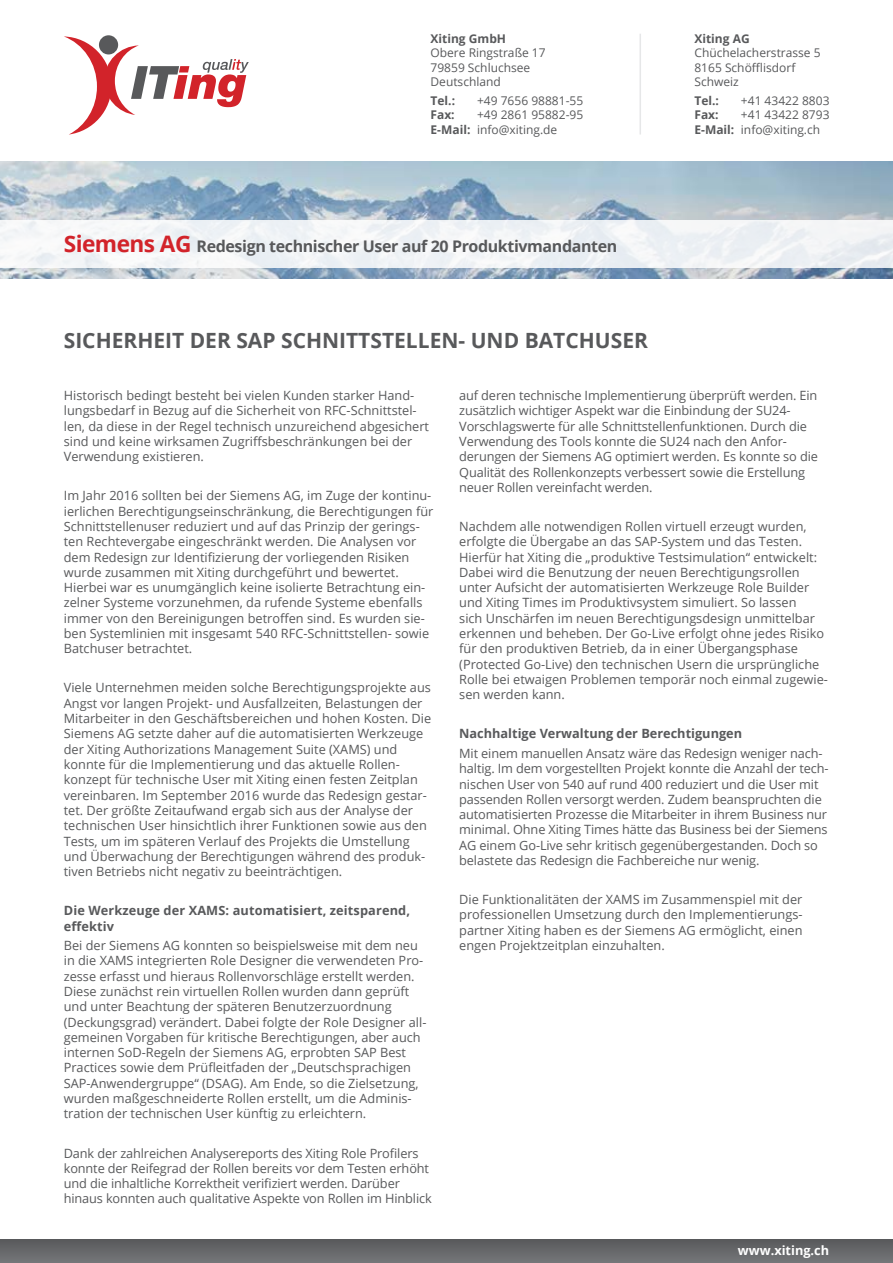
<style>
.page{position:relative;width:893px;height:1263px;background:#fff}
.page>*{position:absolute;margin:0;border:0;box-sizing:border-box;transform-origin:0 0}
.t1{font:700 21px "Open Sans";color:#58595b}
.t2{font:700 16.05px "Open Sans";letter-spacing:-.025em;color:#58595b}
.t3{font:12.75px/15.3px "Open Sans";color:#58595b}
.t4{font:700 12.75px/15.3px "Open Sans";letter-spacing:.01em;color:#58595b}
.t5{font:700 12.75px "Open Sans";color:#fff}
.t6{font:12px/14.4px "Open Sans";color:#58595b}
.t7{font:700 12px "Open Sans";color:#58595b}
.s1{font-weight:700}
.s2{font-size:22.65px;color:#d2232a}
</style>
<div class="page">
<svg style="left:64px;top:36px;width:185px;height:99px"></svg>
<img style="left:0;top:162px;width:893px;height:117px">
<div style="left:0;top:220px;width:893px;height:48px;background:#f2f4f6"></div>
<div style="left:0;top:1239px;width:893px;height:24px;background:linear-gradient(to right,#67686b,#67686b)"></div>
<hr style="left:639px;top:34px;width:2px;height:101px;background:#e6e7e8">
<p class="t7" style="left:431px;top:30px;width:77px">Xiting GmbH</p>
<p class="t6" style="left:431px;top:45px;width:117px">Obere Ringstraße 17<br>79859 Schluchsee<br>Deutschland</p>
<p class="t7" style="left:431px;top:92px;width:26px">Tel.:</p>
<p class="t6" style="left:477px;top:93px;width:108px">+49 7656 98881-55</p>
<p class="t7" style="left:431px;top:106px;width:26px">Fax:</p>
<p class="t6" style="left:431px;top:107px;width:154px;text-indent:46px">+49 2861 95882-95<br><span class="s1">E-Mail:</span> info@xiting.de</p>
<p class="t2" style="left:64px;top:235px;width:555px"><span class="s2">Siemens AG</span> Redesign technischer User auf 20 Produktivmandanten</p>
<h1 class="t1" style="left:64px;top:325px;width:586px">SICHERHEIT DER SAP SCHNITTSTELLEN- UND BATCHUSER</h1>
<p class="t7" style="left:694px;top:30px;width:57px">Xiting AG</p>
<p class="t6" style="left:694px;top:45px;width:128px">Chüchelacherstrasse 5<br>8165 Schöfflisdorf<br>Schweiz</p>
<p class="t7" style="left:694px;top:92px;width:26px">Tel.:</p>
<p class="t6" style="left:741px;top:93px;width:90px">+41 43422 8803</p>
<p class="t7" style="left:694px;top:106px;width:26px">Fax:</p>
<p class="t6" style="left:694px;top:107px;width:137px;text-indent:46px">+41 43422 8793<br><span class="s1">E-Mail:</span> info@xiting.ch</p>
<p class="t3" style="left:64px;top:387px;width:367px">Historisch bedingt besteht bei vielen Kunden starker Hand&shy;lungsbedarf in Bezug auf die Sicherheit von RFC-Schnittstel&shy;len, da diese in der Regel technisch unzureichend abgesichert sind und keine wirksamen Zugriffsbeschränkungen bei der Verwendung existieren.</p>
<p class="t3" style="left:64px;top:488px;width:371px">Im Jahr 2016 sollten bei der Siemens AG, im Zuge der kontinu&shy;ierlichen Berechtigungseinschränkung, die Berechtigungen für Schnittstellenuser reduziert und auf das Prinzip der gerings&shy;ten Rechtevergabe eingeschränkt werden. Die Analysen vor dem Redesign zur Identifizierung der vorliegenden Risiken wurde zusammen mit Xiting durchgeführt und bewertet.<br>Hierbei war es unumgänglich keine isolierte Betrachtung ein&shy;zelner Systeme vorzunehmen, da rufende Systeme ebenfalls immer von den Bereinigungen betroffen sind. Es wurden sie&shy;ben Systemlinien mit insgesamt 540 RFC-Schnittstellen- sowie Batchuser betrachtet.</p>
<p class="t3" style="left:64px;top:680px;width:369px">Viele Unternehmen meiden solche Berechtigungsprojekte aus Angst vor langen Projekt- und Ausfallzeiten, Belastungen der Mitarbeiter in den Geschäftsbereichen und hohen Kosten. Die Siemens AG setzte daher auf die automatisierten Werkzeuge der Xiting Authorizations Management Suite (XAMS) und konnte für die Implementierung und das aktuelle Rollen&shy;konzept für technische User mit Xiting einen festen Zeitplan vereinbaren. Im September 2016 wurde das Redesign gestar&shy;tet. Der größte Zeitaufwand ergab sich aus der Analyse der technischen User hinsichtlich ihrer Funktionen sowie aus den Tests, um im späteren Verlauf des Projekts die Umstellung und Überwachung der Berechtigungen während des produk&shy;tiven Betriebs nicht negativ zu beeinträchtigen.</p>
<p class="t4" style="left:64px;top:903px;width:348px">Die Werkzeuge der XAMS: automatisiert, zeitsparend, effektiv</p>
<p class="t3" style="left:64px;top:937px;width:364px">Bei der Siemens AG konnten so beispielsweise mit dem neu in die XAMS integrierten Role Designer die verwendeten Pro&shy;zesse erfasst und hieraus Rollenvorschläge erstellt werden.<br>Diese zunächst rein virtuellen Rollen wurden dann geprüft und unter Beachtung der späteren Benutzerzuordnung (Deckungsgrad) verändert. Dabei folgte der Role Designer all&shy;gemeinen Vorgaben für kritische Berechtigungen, aber auch internen SoD-Regeln der Siemens AG, erprobten SAP Best Practices sowie dem Prüfleitfaden der „Deutschsprachigen SAP-Anwendergruppe“ (DSAG). Am Ende, so die Zielsetzung, wurden maßgeschneiderte Rollen erstellt, um die Adminis&shy;tration der technischen User künftig zu erleichtern.</p>
<p class="t3" style="left:64px;top:1145px;width:369px">Dank der zahlreichen Analysereports des Xiting Role Profilers konnte der Reifegrad der Rollen bereits vor dem Testen erhöht und die inhaltliche Korrektheit verifiziert werden. Darüber hinaus konnten auch qualitative Aspekte von Rollen im Hinblick</p>
<p class="t3" style="left:459px;top:387px;width:360px">auf deren technische Implementierung überprüft werden. Ein zusätzlich wichtiger Aspekt war die Einbindung der SU24- Vorschlagswerte für alle Schnittstellenfunktionen. Durch die Verwendung des Tools konnte die SU24 nach den Anfor&shy;derungen der Siemens AG optimiert werden. Es konnte so die Qualität des Rollenkonzepts verbessert sowie die Erstellung neuer Rollen vereinfacht werden.</p>
<p class="t3" style="left:459px;top:518px;width:370px">Nachdem alle notwendigen Rollen virtuell erzeugt wurden, erfolgte die Übergabe an das SAP-System und das Testen.<br>Hierfür hat Xiting die „produktive Testsimulation“ entwickelt:<br>Dabei wird die Benutzung der neuen Berechtigungsrollen unter Aufsicht der automatisierten Werkzeuge Role Builder und Xiting Times im Produktivsystem simuliert. So lassen<br>sich Unschärfen im neuen Berechtigungsdesign unmittelbar erkennen und beheben. Der Go-Live erfolgt ohne jedes Risiko für den produktiven Betrieb, da in einer Übergangsphase (Protected Go-Live) den technischen Usern die ursprüngliche Rolle bei etwaigen Problemen temporär noch einmal zugewie&shy;sen werden kann.</p>
<p class="t4" style="left:459px;top:726px;width:284px">Nachhaltige Verwaltung der Berechtigungen</p>
<p class="t3" style="left:459px;top:745px;width:371px">Mit einem manuellen Ansatz wäre das Redesign weniger nach&shy;haltig. Im dem vorgestellten Projekt konnte die Anzahl der tech&shy;nischen User von 540 auf rund 400 reduziert und die User mit passenden Rollen versorgt werden. Zudem beanspruchten die automatisierten Prozesse die Mitarbeiter in ihrem Business nur minimal. Ohne Xiting Times hätte das Business bei der Siemens AG einem Go-Live sehr kritisch gegenübergestanden. Doch so belastete das Redesign die Fachbereiche nur wenig.</p>
<p class="t3" style="left:459px;top:891px;width:345px;text-align:justify">Die Funktionalitäten der XAMS im Zusammenspiel mit der professionellen Umsetzung durch den Implementierungs&shy;partner Xiting haben es der Siemens AG ermöglicht, einen engen Projektzeitplan einzuhalten.</p>
<p class="t5" style="left:738px;top:1241px;width:93px">www.xiting.ch</p>
</div>
